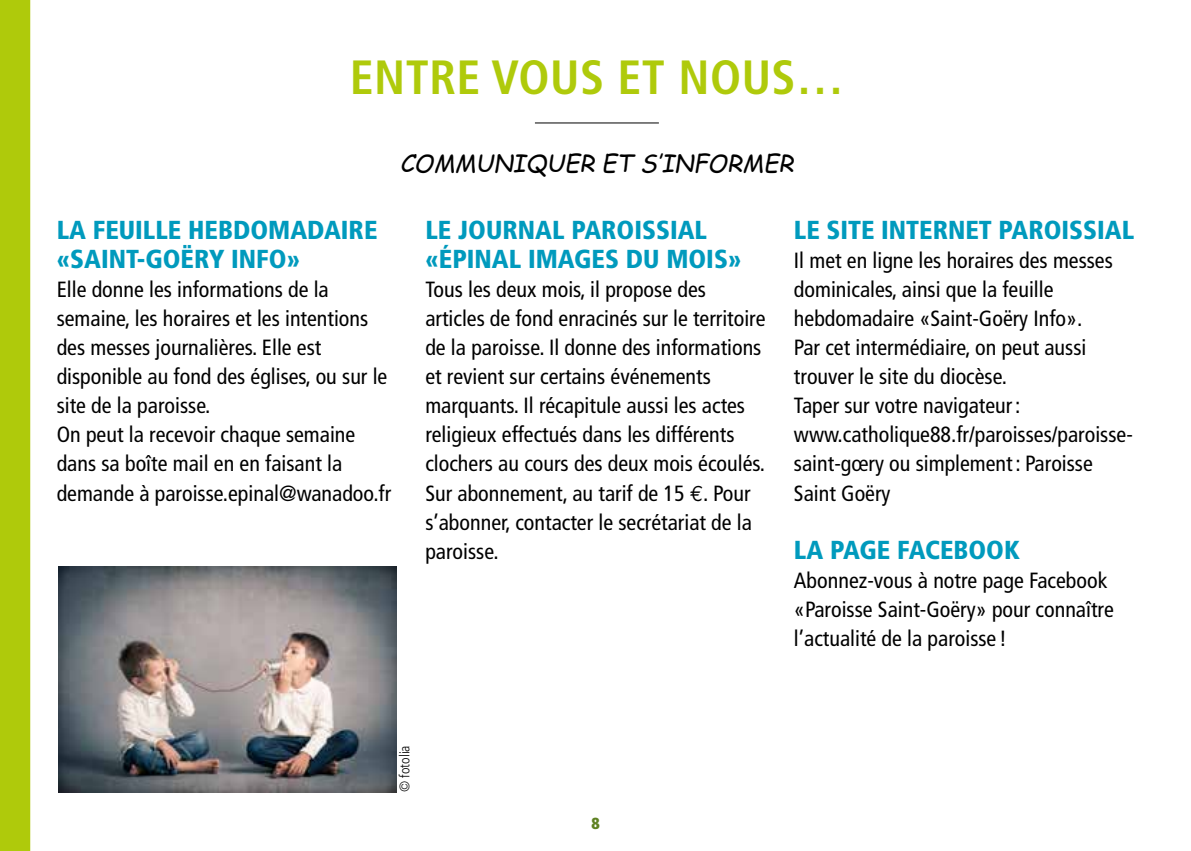
<style>
.page{position:relative;width:1191px;height:851px;background:#fff}
.page>*{position:absolute;margin:0;border:0;box-sizing:border-box;transform-origin:0 0}
.t1{font:700 condensed 48px "Frutiger";letter-spacing:.01em;color:#afca0b}
.t2{font:900 condensed 26px/29px "Frutiger";color:#009abd}
.t3{font:italic 24px "Comic Sans MS";color:#000}
.t4{font:condensed 22px/29px "Frutiger";color:#000}
.t5{font:900 condensed 16px "Frutiger";color:#5e8122}
.t6{font:300 condensed 14px "Frutiger";color:#000}
.s1{font-family:"Euro Mono";font-stretch:normal}
</style>
<div class="page">
<div style="left:0;top:0;width:30px;height:850px;background:#afca0b"></div>
<hr style="left:535px;top:122px;width:124px;height:1px;background:#000">
<img style="left:58px;top:567px;width:339px;height:225px">
<h1 class="t1" style="left:350px;top:49px;width:496px">ENTRE VOUS ET NOUS…</h1>
<p class="t3" style="left:400px;top:145px;width:395px">COMMUNIQUER ET S’INFORMER</p>
<p class="t2" style="left:57px;top:216px;width:322px">LA FEUILLE HEBDOMADAIRE «SAINT-GOËRY INFO»</p>
<p class="t4" style="left:57px;top:275px;width:336px">Elle donne les informations de la semaine, les horaires et les intentions des messes journalières. Elle est disponible au fond des églises, ou sur le site de la paroisse.<br>On peut la recevoir chaque semaine dans sa boîte mail en en faisant la demande à paroisse.epinal@wanadoo.fr</p>
<p class="t2" style="left:425px;top:216px;width:318px">LE JOURNAL PAROISSIAL «ÉPINAL IMAGES DU MOIS»</p>
<p class="t4" style="left:425px;top:275px;width:342px">Tous les deux mois, il propose des articles de fond enracinés sur le territoire de la paroisse. Il donne des informations et revient sur certains événements marquants. Il récapitule aussi les actes religieux effectués dans les différents clochers au cours des deux mois écoulés.<br>Sur abonnement, au tarif de 15 <span class="s1">€</span>. Pour s’abonner, contacter le secrétariat de la paroisse.</p>
<p class="t2" style="left:794px;top:216px;width:342px">LE SITE INTERNET PAROISSIAL</p>
<p class="t4" style="left:794px;top:246px;width:340px">Il met en ligne les horaires des messes dominicales, ainsi que la feuille hebdomadaire «Saint-Goëry Info».<br>Par cet intermédiaire, on peut aussi trouver le site du diocèse.<br>Taper sur votre navigateur: www.catholique88.fr/paroisses/paroisse&shy;saint-gœry ou simplement: Paroisse<br>Saint Goëry</p>
<p class="t2" style="left:794px;top:535px;width:227px">LA PAGE FACEBOOK</p>
<p class="t4" style="left:794px;top:565px;width:321px">Abonnez-vous à notre page Facebook «Paroisse Saint-Goëry» pour connaître l’actualité de la paroisse !</p>
<p class="t6" style="left:397px;top:792px;width:48px;rotate:-90deg">© fotolia</p>
<p class="t5" style="left:591px;top:813px;width:10px">8</p>
</div>
